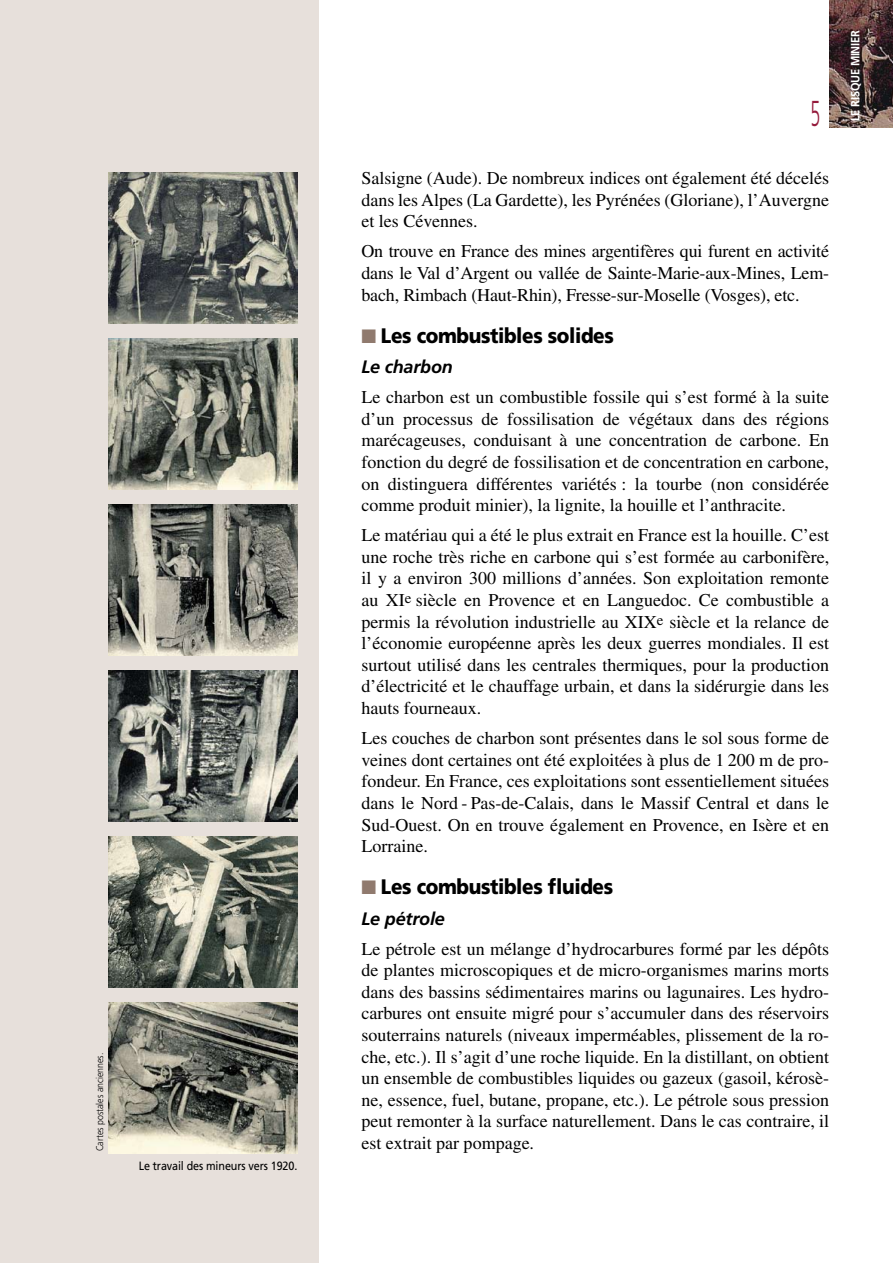
<style>
.page{position:relative;width:893px;height:1263px;background:#fff}
.page>*{position:absolute;margin:0;border:0;box-sizing:border-box;transform-origin:0 0}
.t1{font:300 36px "Frutiger";color:#951b3c;scale:.5 1}
.t2{font:900 21px "Frutiger";letter-spacing:-.02em;color:#000;scale:.9 1}
.t3{font:18px/21.6px "Times";color:#000;text-align:justify}
.t4{font:italic 700 18px "Frutiger";letter-spacing:-.01em;color:#000}
.t5{font:12px "Frutiger";letter-spacing:-.01em;color:#000;scale:.9 1}
.t6{font:700 12px "Frutiger";letter-spacing:-.025em;color:#fff;scale:.92 1}
.t7{font:300 9.75px "Frutiger";color:#000;scale:.9 1}
</style>
<div class="page">
<div style="left:0;top:0;width:319px;height:1263px;background:#e7e0db"></div>
<img style="left:829px;top:0;width:64px;height:128px">
<img style="left:108px;top:670px;width:189px;height:151px">
<img style="left:108px;top:836px;width:189px;height:151px">
<img style="left:108px;top:172px;width:189px;height:151px">
<img style="left:108px;top:338px;width:189px;height:151px">
<img style="left:108px;top:1002px;width:189px;height:151px">
<img style="left:108px;top:504px;width:189px;height:151px">
<p class="t7" style="left:94px;top:1151px;width:111px;rotate:-90deg">Cartes postales anciennes.</p>
<p class="t5" style="left:139px;top:1159px;width:178px">Le travail des mineurs vers 1920.</p>
<h1 class="t1" style="left:810px;top:93px;width:22px">5</h1>
<p class="t3" style="left:361px;top:167px;width:469px">Salsigne (Aude). De nombreux indices ont également été décelés dans les Alpes (La Gardette), les Pyrénées (Gloriane), l’Auvergne et les Cévennes.</p>
<p class="t3" style="left:361px;top:241px;width:469px">On trouve en France des mines argentifères qui furent en activité dans le Val d’Argent ou vallée de Sainte-Marie-aux-Mines, Lem&shy;bach, Rimbach (Haut-Rhin), Fresse-sur-Moselle (Vosges), etc.</p>
<p class="t2" style="left:381px;top:323px;width:260px">Les combustibles solides</p>
<p class="t4" style="left:361px;top:356px;width:93px">Le charbon</p>
<p class="t3" style="left:361px;top:386px;width:469px">Le charbon est un combustible fossile qui s’est formé à la suite d’un processus de fossilisation de végétaux dans des régions marécageuses, conduisant à une concentration de carbone. En fonction du degré de fossilisation et de concentration en carbone, on distinguera différentes variétés : la tourbe (non considérée comme produit minier), la lignite, la houille et l’anthracite.</p>
<p class="t3" style="left:361px;top:524px;width:469px">Le matériau qui a été le plus extrait en France est la houille. C’est une roche très riche en carbone qui s’est formée au carbonifère, il y a environ 300 millions d’années. Son exploitation remonte au XI<sup>e</sup> siècle en Provence et en Languedoc. Ce combustible a permis la révolution industrielle au XIX<sup>e</sup> siècle et la relance de l’économie européenne après les deux guerres mondiales. Il est surtout utilisé dans les centrales thermiques, pour la production d’électricité et le chauffage urbain, et dans la sidérurgie dans les hauts fourneaux.</p>
<p class="t3" style="left:361px;top:727px;width:469px">Les couches de charbon sont présentes dans le sol sous forme de veines dont certaines ont été exploitées à plus de 1 200 m de pro&shy;fondeur. En France, ces exploitations sont essentiellement situées dans le Nord - Pas-de-Calais, dans le Massif Central et dans le Sud-Ouest. On en trouve également en Provence, en Isère et en Lorraine.</p>
<p class="t2" style="left:381px;top:874px;width:260px">Les combustibles fluides</p>
<p class="t4" style="left:361px;top:908px;width:85px">Le pétrole</p>
<p class="t3" style="left:361px;top:938px;width:469px">Le pétrole est un mélange d’hydrocarbures formé par les dépôts de plantes microscopiques et de micro-organismes marins morts dans des bassins sédimentaires marins ou lagunaires. Les hydro&shy;carbures ont ensuite migré pour s’accumuler dans des réservoirs souterrains naturels (niveaux imperméables, plissement de la ro&shy;che, etc.). Il s’agit d’une roche liquide. En la distillant, on obtient un ensemble de combustibles liquides ou gazeux (gasoil, kérosè&shy;ne, essence, fuel, butane, propane, etc.). Le pétrole sous pression peut remonter à la surface naturellement. Dans le cas contraire, il</p>
<p class="t3" style="left:361px;top:1132px;width:174px">est extrait par pompage.</p>
<p class="t6" style="left:848px;top:121px;width:100px;rotate:-90deg">LE RISQUE MINIER</p>
</div>
